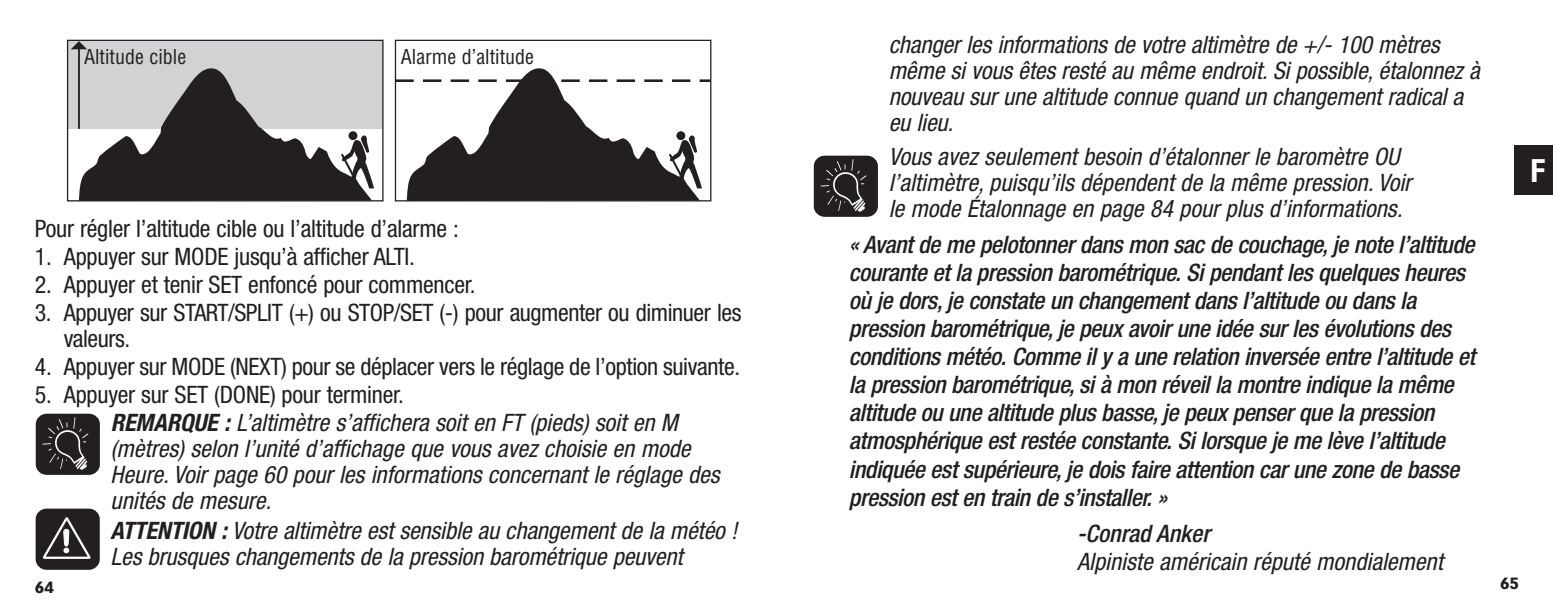
<style>
.page{position:relative;width:1553px;height:605px;background:#fff}
.page>*{position:absolute;margin:0;border:0;box-sizing:border-box;transform-origin:0 0}
.t1{font:700 condensed 32px "Helvetica Neue";color:#fff}
.t2{font:italic condensed 24px/26px "Helvetica Neue";color:#231f20}
.t3{font:italic 500 condensed 24px/28px "Helvetica Neue";letter-spacing:-.02em;color:#231f20}
.t4{font:condensed 24px/26px "Helvetica Neue";letter-spacing:-.015em;color:#231f20}
.t5{font:condensed 20px "Helvetica";color:#231f20}
.t6{font:900 16px "Vectora LH";color:#231f20}
.s1{font-weight:500}
.s2{font-style:normal}
.s3{font-weight:700}
</style>
<div class="page">
<div style="left:37px;top:414px;width:62px;height:60px;background:#231f20;border-radius:10px"></div>
<div style="left:36px;top:413px;width:64px;height:62px;border:2px solid #231f20;border-radius:10px"></div>
<svg style="left:43px;top:417px;width:45px;height:53px"></svg>
<div style="left:37px;top:509px;width:62px;height:59px;background:#231f20;border-radius:10px"></div>
<div style="left:36px;top:508px;width:64px;height:61px;border:2px solid #231f20;border-radius:10px"></div>
<svg style="left:43px;top:517px;width:48px;height:42px"></svg>
<div style="left:814px;top:156px;width:62px;height:60px;background:#231f20;border-radius:10px"></div>
<div style="left:813px;top:156px;width:64px;height:61px;border:2px solid #231f20;border-radius:10px"></div>
<svg style="left:820px;top:159px;width:46px;height:53px"></svg>
<div style="left:1513px;top:145px;width:39px;height:49px;background:#231f20"></div>
<div style="left:68px;top:41px;width:314px;height:87px;background:#d1d2d4"></div>
<svg style="left:78px;top:68px;width:296px;height:134px"></svg>
<div style="left:67px;top:40px;width:316px;height:161px;border:1px solid #231f20"></div>
<svg style="left:71px;top:41px;width:16px;height:8px"></svg>
<hr style="left:78px;top:49px;width:2px;height:80px;background:#231f20">
<svg style="left:406px;top:68px;width:296px;height:134px"></svg>
<div style="left:395px;top:40px;width:316px;height:161px;border:1px solid #231f20"></div>
<svg style="left:395px;top:79px;width:315px;height:3px"></svg>
<p class="t2" style="left:888px;top:34px;width:592px">changer les informations de votre altimètre de +/- 100 mètres même si vous êtes resté au même endroit.Si possible,étalonnez à nouveau sur une altitude connue quand un changement radical a eu lieu.</p>
<p class="t2" style="left:888px;top:146px;width:528px">Vous avez seulement besoin d’étalonner le baromètre OU l’altimètre,puisqu’ils dépendent de la même pression.Voir le mode Étalonnage en page 84 pour plus d’informations.</p>
<p class="t3" style="left:848px;top:233px;width:631px">«Avant de me pelotonnerdans mon sac de couchage,je note l’altitude courante et la pression barométrique.Sipendant les quelques heures où je dors,je constate un changement dans l’altitude ou dans la pression barométrique,je peux avoirune idée surles évolutions des conditions météo.Comme ily a une relation inversée entre l’altitude et la pression barométrique,sià mon réveilla montre indique la même altitude ou une altitude plus basse,je peux penserque la pression atmosphérique est restée constante.Silorsque je me lève l’altitude indiquée est supérieure,je dois faire attention carune zone de basse pression est en train de s’installer.»</p>
<p class="t2" style="left:1076px;top:521px;width:367px;line-height:28px"><span class="s1">-Conrad Anker<br></span>Alpiniste américain réputé mondialement</p>
<p class="t5" style="left:84px;top:45px;width:104px">Altitude cible</p>
<p class="t5" style="left:401px;top:45px;width:135px">Alarme d’altitude</p>
<p class="t4" style="left:35px;top:217px;width:425px">Pour régler l’altitude cible ou l’altitude d’alarme :</p>
<p class="t4" style="left:35px;top:245px;width:381px">1. Appuyer sur MODE jusqu’à afficher ALTI.</p>
<p class="t4" style="left:35px;top:273px;width:442px">2. Appuyer et tenir SET enfoncé pour commencer.</p>
<p class="t4" style="left:64px;top:301px;width:679px;text-indent:-29px">3. Appuyer sur START/SPLIT (+) ou STOP/SET (-) pour augmenter ou dimi nuer les valeurs.</p>
<p class="t4" style="left:35px;top:355px;width:706px">4. Appuyer sur MODE (NEXT) pour se déplacer vers le réglage de l’option suivante.</p>
<p class="t2" style="left:111px;top:383px;width:615px;text-indent:-76px"><span class="s2">5. Appuyer sur SET (DONE) pour terminer.<br></span><span class="s3">REMARQUE :</span> L’altimètre s’affichera soit en FT (pieds) soit en M (mètres) selon l’unité d’affichage que vous avez choisie en mode Heure.Voir page 60 pour les informations concernant le réglage des unités de mesure.</p>
<p class="t2" style="left:111px;top:519px;width:632px"><span class="s3">ATTENTION :</span> Votre altimètre est sensible au changement de la météo !<br>Les brusques changements de la pression barométrique peuvent</p>
<p class="t6" style="left:35px;top:578px;width:20px">64</p>
<p class="t6" style="left:1499px;top:573px;width:20px">65</p>
<p class="t1" style="left:1530px;top:158px;width:16px">F</p>
</div>
